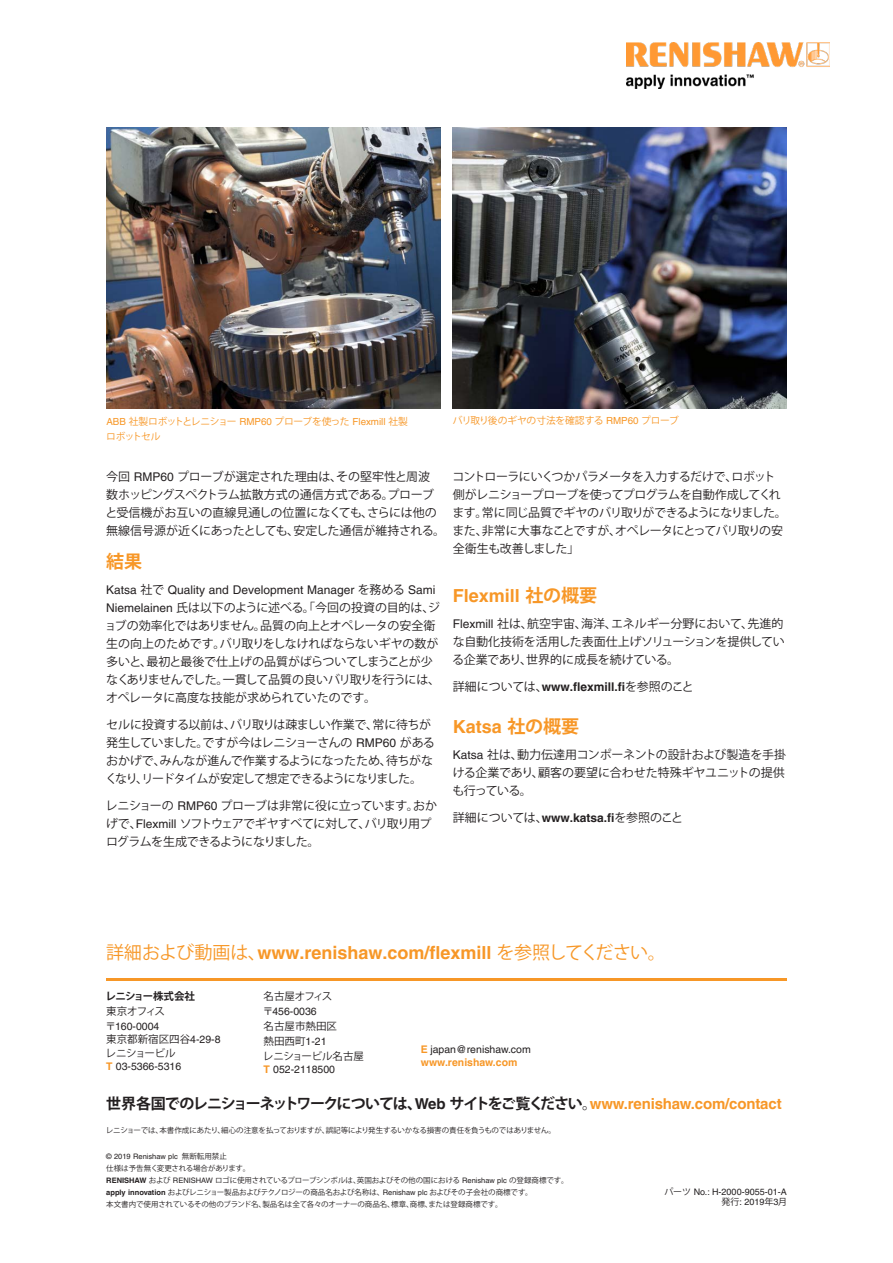
<style>
.page{position:relative;width:893px;height:1263px;background:#fff}
.page>*{position:absolute;margin:0;border:0;box-sizing:border-box;transform-origin:0 0}
.Call_to_action{font:700 18px "Helvetica LT Pro";color:#f79727}
.Main_body_text_8pt{font:700 18px "Helvetica LT Pro";color:#f79727}
.Main_body_text_8pt-2{font:700 18px "Koz Go Std";color:#f79727}
.t1{font:700 15px "Koz Go Std";letter-spacing:-.085em;color:#231f20}
.Main_body_text_8pt-3{font:12px/18px "Koz Go Std";letter-spacing:-.03em;color:#231f20}
.Main_body_text_8pt-4{font:12px/18px "Koz Go Std";letter-spacing:-.01em;color:#231f20}
.Main_body_text_8pt-5{font:12px/18px "Koz Go Std";letter-spacing:-.05em;color:#231f20}
.Main_body_text_8pt-6{font:700 12px "Helvetica LT Pro";color:#231f20}
.t2{font:10.5px/13.5px "Helvetica LT Pro";color:#231f20}
.t3{font:10.5px/13.5px "Koz Go Std";letter-spacing:-.005em;color:#231f20}
.t4{font:10.5px/15px "Koz Go Pr 6 N";color:#231f20}
.t5{font:700 10.5px "Koz Go Std";letter-spacing:-.025em;color:#231f20}
.t6{font:10.5px "Koz Go Pr 6 N";letter-spacing:-.05em;color:#231f20}
.Caption_text_7pt{font:9.75px "Koz Go Std";letter-spacing:-.025em;color:#f79727}
.t7{font:9px/9.8px "Helvetica LT Pro";color:#231f20;text-align:right}
.t8{font:7.5px/12px "Koz Go Std";letter-spacing:-.02em;color:#231f20}
.t9{font:7.5px "Helvetica LT Pro";color:#231f20}
.s1{font-family:"Helvetica LT Pro"}
.s2{font-family:"Koz Go Std"}
.s3{font-family:"Koz Go Std";font-weight:400}
.s4{font-family:"Helvetica LT Pro";font-weight:700}
.s5{font-weight:700;color:#f79727}
.s6{font-family:"Koz Go Pr 6 N"}
.s7{font-weight:400}
.s8{font-family:"Helvetica LT Pro";color:#f79727}
</style>
<div class="page">
<img style="left:626px;top:43px;width:203px;height:46px">
<hr style="left:106px;top:978px;width:681px;height:2px;background:#f79727">
<img style="left:453px;top:128px;width:334px;height:280px">
<img style="left:106px;top:128px;width:334px;height:280px">
<p class="Caption_text_7pt" style="left:106px;top:415px;width:303px"><span class="s1">ABB</span> 社製ロボットとレニショー <span class="s1">RMP60</span> プローブを使った <span class="s1">Flexmill</span> 社製</p>
<p class="Caption_text_7pt" style="left:453px;top:414px;width:228px">バリ取り後のギヤの寸法を確認する <span class="s1">RMP60</span> プローブ</p>
<p class="Caption_text_7pt" style="left:106px;top:430px;width:56px">ロボットセル</p>
<p class="Main_body_text_8pt-5" style="left:452px;top:468px;width:336px">コントローラにいくつかパラメータを入力するだけで、ロボット側がレニショープローブを使ってプログラムを自動作成してくれます。常に同じ品質でギヤのバリ取りができるようになりました。また、非常に大事なことですが、オペレータにとってバリ取りの安全衛生も改善しました」</p>
<p class="Main_body_text_8pt" style="left:453px;top:584px;width:146px">Flexmill <span class="s2">社の概要</span></p>
<p class="Main_body_text_8pt-3" style="left:452px;top:615px;width:334px;text-align:justify"><span class="s1">Flexmill</span> 社は、航空宇宙、海洋、エネルギー分野において、先進的な自動化技術を活用した表面仕上げソリューションを提供している企業であり、世界的に成長を続けている。</p>
<p class="Main_body_text_8pt-6" style="left:453px;top:679px;width:243px"><span class="s3">詳細については、</span>www.flexmill.fi<span class="s3">を参照のこと</span></p>
<p class="Main_body_text_8pt" style="left:453px;top:715px;width:128px">Katsa <span class="s2">社の概要</span></p>
<p class="Main_body_text_8pt-4" style="left:452px;top:746px;width:335px"><span class="s1">Katsa</span> 社は、動力伝達用コンポーネントの設計および製造を手掛ける企業であり、顧客の要望に合わせた特殊ギヤユニットの提供も行っている。</p>
<p class="Main_body_text_8pt-4" style="left:453px;top:809px;width:232px">詳細については、<span class="s4">www.katsa.fi</span>を参照のこと</p>
<p class="Main_body_text_8pt-4" style="left:105px;top:468px;width:341px">今回 <span class="s1">RMP60</span> プローブが選定された理由は、その堅牢性と周波<br>数ホッピングスペクトラム拡散方式の通信方式である。プローブと受信機がお互いの直線見通しの位置になくても、さらには他の無線信号源が近くにあったとしても、安定した通信が維持される。</p>
<p class="Main_body_text_8pt-2" style="left:106px;top:550px;width:37px">結果</p>
<p class="Main_body_text_8pt-3" style="left:105px;top:581px;width:337px"><span class="s1">Katsa</span> 社で <span class="s1">Quality and Development Manager</span> を務める <span class="s1">Sami Niemelainen</span> 氏は以下のように述べる。「今回の投資の目的は、ジョブの効率化ではありません。品質の向上とオペレータの安全衛生の向上のためです。バリ取りをしなければならないギヤの数が多いと、最初と最後で仕上げの品質がばらついてしまうことが少なくありませんでした。一貫して品質の良いバリ取りを行うには、オペレータに高度な技能が求められていたのです。</p>
<p class="Main_body_text_8pt-3" style="left:105px;top:716px;width:331px">セルに投資する以前は、バリ取りは疎ましい作業で、常に待ちが発生していました。ですが今はレニショーさんの <span class="s1">RMP60</span> があるおかげで、みんなが進んで作業するようになったため、待ちがなくなり、リードタイムが安定して想定できるようになりました。</p>
<p class="Main_body_text_8pt-3" style="left:105px;top:796px;width:333px">レニショーの <span class="s1">RMP60</span> プローブは非常に役に立っています。おかげで、<span class="s1">Flexmill</span> ソフトウェアでギヤすべてに対して、バリ取り用プログラムを生成できるようになりました。</p>
<p class="Call_to_action" style="left:106px;top:942px;width:561px"><span class="s3">詳細および動画は、</span>www.renishaw.com/flexmill <span class="s3">を参照してください。</span></p>
<p class="t5" style="left:105px;top:989px;width:91px">レニショー株式会社</p>
<p class="t3" style="left:106px;top:1004px;width:60px">東京オフィス</p>
<p class="t2" style="left:105px;top:1019px;width:56px"><span class="s2">〒</span>160-0004</p>
<p class="t3" style="left:106px;top:1033px;width:117px">東京都新宿区四谷<span class="s1">4-29-8</span>レニショービル</p>
<p class="t2" style="left:106px;top:1060px;width:76px"><span class="s5">T</span> 03-5366-5316</p>
<p class="t6" style="left:264px;top:990px;width:70px">名古屋オフィス</p>
<p class="t2" style="left:263px;top:1004px;width:56px"><span class="s6">〒</span>456-0036</p>
<p class="t4" style="left:263px;top:1018px;width:103px">名古屋市熱田区<br>熱田西町<span class="s1">1-21<br></span>レニショービル名古屋</p>
<p class="t2" style="left:264px;top:1063px;width:73px"><span class="s5">T</span> 052-2118500</p>
<p class="t2" style="left:421px;top:1042px;width:111px"><span class="s5">E</span> japan@renishaw.com <span class="s5">www.renishaw.com</span></p>
<p class="t1" style="left:106px;top:1094px;width:677px">世界各国でのレニショーネットワークについては、<span class="s1">Web</span> サイトをご覧ください<span class="s7">。</span><span class="s8">www.renishaw.com/contact</span></p>
<p class="t8" style="left:106px;top:1124px;width:452px">レニショーでは、本書作成にあたり、細心の注意を払っておりますが、誤記等により発生するいかなる損害の責任を負うものではありません。</p>
<p class="t9" style="left:106px;top:1151px;width:122px">© 2019 Renishaw plc <span class="s2">無断転用禁止</span></p>
<p class="t8" style="left:106px;top:1162px;width:464px">仕様は予告無く変更される場合があります。<br><span class="s4">RENISHAW</span> および <span class="s1">RENISHAW</span> ロゴに使用されているプローブシンボルは、英国およびその他の国における <span class="s1">Renishaw plc</span> の登録商標です。<span class="s4">apply innovation</span> およびレニショー製品およびテクノロジーの商品名および名称は、<span class="s1">Renishaw plc</span> およびその子会社の商標です。<br>本文書内で使用されているその他のブランド名、製品名は全て各々のオーナーの商品名、標章、商標、または登録商標です。</p>
<p class="t7" style="left:664px;top:1187px;width:124px"><span class="s2">パーツ</span> No.: H-2000-9055-01-A<span class="s2">発行</span>: 2019<span class="s2">年</span>3<span class="s2">月</span></p>
</div>
